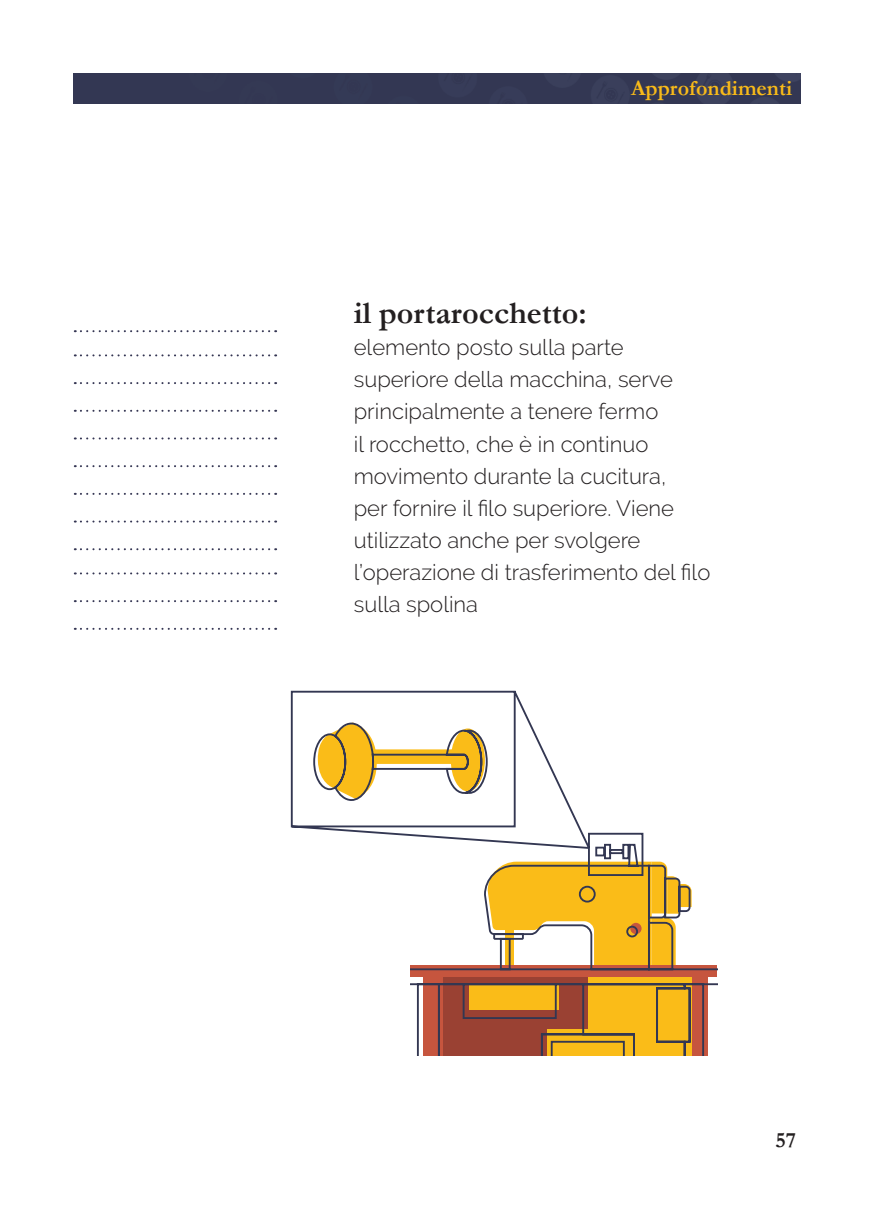
<style>
.page{position:relative;width:874px;height:1225px;background:#fff}
.page>*{position:absolute;margin:0;border:0;box-sizing:border-box;transform-origin:0 0}
.t1{font:700 32px "Garamond";color:#231f20}
.t2{font:300 22px/32px "Raleway";color:#231f20}
.t3{font:700 22px "Garamond";color:#f9bb19}
.t4{font:700 22px "Garamond";color:#231f20}
</style>
<div class="page">
<svg style="left:75px;top:465px;width:201px;height:2px"></svg>
<svg style="left:75px;top:354px;width:201px;height:2px"></svg>
<svg style="left:75px;top:572px;width:201px;height:2px"></svg>
<svg style="left:75px;top:493px;width:201px;height:2px"></svg>
<svg style="left:75px;top:382px;width:201px;height:2px"></svg>
<svg style="left:75px;top:600px;width:201px;height:2px"></svg>
<svg style="left:75px;top:520px;width:201px;height:2px"></svg>
<svg style="left:75px;top:410px;width:201px;height:2px"></svg>
<svg style="left:75px;top:628px;width:201px;height:2px"></svg>
<svg style="left:75px;top:330px;width:201px;height:2px"></svg>
<svg style="left:75px;top:548px;width:201px;height:2px"></svg>
<svg style="left:75px;top:437px;width:201px;height:2px"></svg>
<div style="left:74px;top:73px;width:725px;height:31px;background:#333753"></div>
<svg style="left:410px;top:861px;width:306px;height:194px"></svg>
<svg style="left:290px;top:690px;width:354px;height:187px"></svg>
<p class="t3" style="left:630px;top:74px;width:162px">Approfondimenti</p>
<h1 class="t1" style="left:353px;top:291px;width:234px">il portarocchetto:</h1>
<p class="t2" style="left:353px;top:331px;width:358px">elemento posto sulla parte superiore della macchina, serve principalmente a tenere fermo<br>il rocchetto, che è in continuo movimento durante la cucitura,<br>per fornire il filo superiore. Viene utilizzato anche per svolgere l’operazione di trasferimento del filo sulla spolina</p>
<p class="t4" style="left:775px;top:1125px;width:22px">57</p>
</div>
